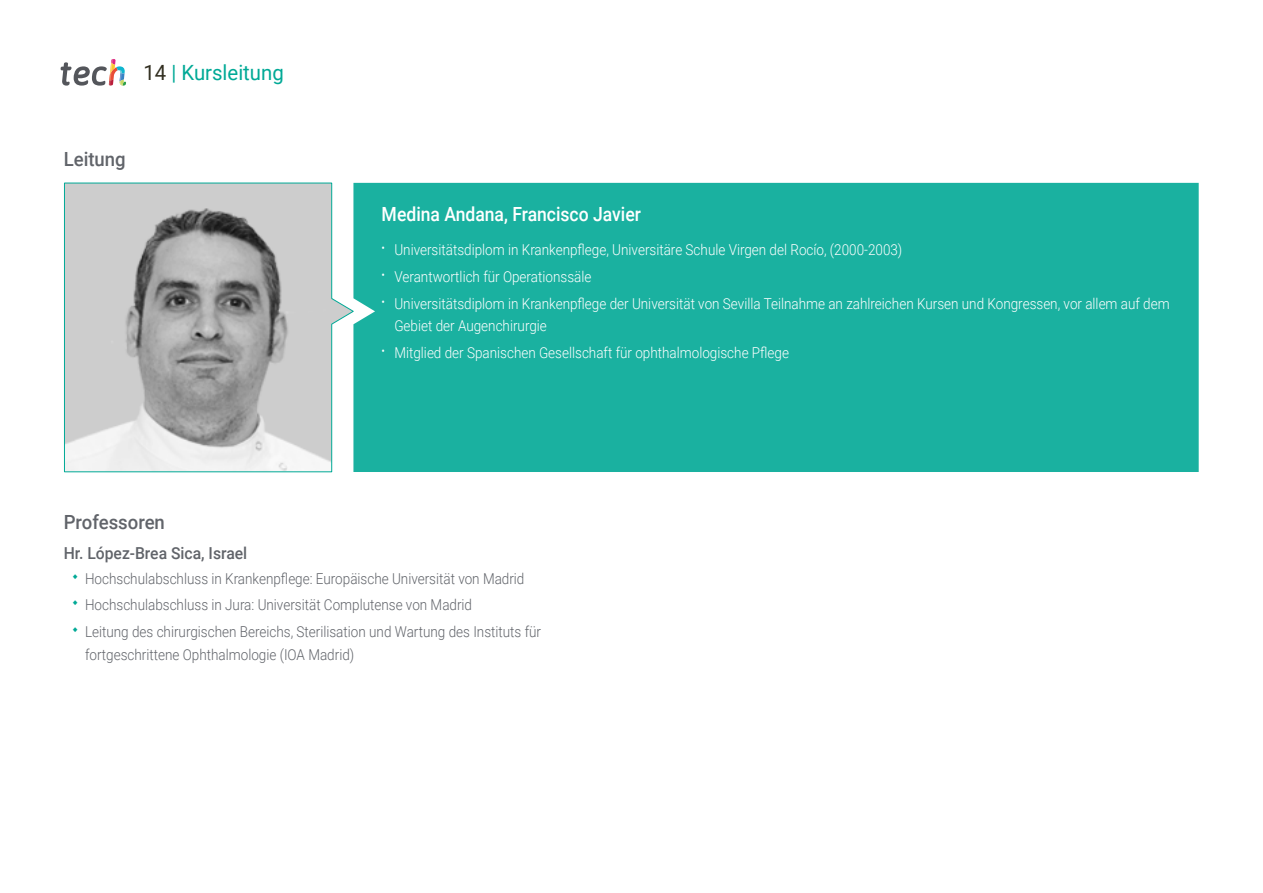
<style>
.page{position:relative;width:1263px;height:893px;background:#fff}
.page>*{position:absolute;margin:0;border:0;box-sizing:border-box;transform-origin:0 0}
.t1{font:21px "Roboto";color:#00a996}
.t2{font:500 19.5px "Roboto";color:#fff;scale:.9 1}
.t3{font:500 19.5px "Roboto";color:#61646a;scale:.95 1}
.t4{font:500 16.5px "Roboto";color:#61646a;scale:.95 1}
.t5{font:300 15px/22.5px "Roboto";color:#fff;scale:.9 1}
.t6{font:300 15px/26.7px "Roboto";color:#61646a;scale:.9 1}
.s1{color:#312e20}
</style>
<div class="page">
<svg style="left:61px;top:59px;width:65px;height:27px"></svg>
<div style="left:354px;top:183px;width:845px;height:289px;background:#1ab1a0"></div>
<svg style="left:64px;top:183px;width:290px;height:289px;background:#b8bebd"></svg>
<h1 class="t1" style="left:144px;top:57px;width:142px"><span class="s1">14</span> | Kursleitung</h1>
<h2 class="t3" style="left:64px;top:145px;width:67px">Leitung</h2>
<h2 class="t2" style="left:382px;top:200px;width:290px">Medina Andana, Francisco Javier</h2>
<p class="t5" style="left:382px;top:238px;width:580px"><sup>•</sup> Universitätsdiplom in Krankenpflege, Universitäre Schule Virgen del Rocío, (2000-2003)</p>
<p class="t5" style="left:382px;top:265px;width:235px"><sup>•</sup> Verantwortlich für Operationssäle</p>
<p class="t5" style="left:394px;top:291px;width:863px;text-indent:-13px"><sup>•</sup> Universitätsdiplom in Krankenpflege der Universität von Sevilla Teilnahme an zahlreichen Kursen und Kongressen, vor allem auf dem<br>Gebiet der Augenchirurgie</p>
<p class="t5" style="left:382px;top:341px;width:454px"><sup>•</sup> Mitglied der Spanischen Gesellschaft für ophthalmologische Pflege</p>
<h2 class="t3" style="left:64px;top:509px;width:108px">Professoren</h2>
<p class="t4" style="left:64px;top:542px;width:195px">Hr. López-Brea Sica, Israel</p>
<p class="t6" style="left:85px;top:564px;width:508px">Hochschulabschluss in Krankenpflege: Europäische Universität von Madrid<br>Hochschulabschluss in Jura: Universität Complutense von Madrid<br>Leitung des chirurgischen Bereichs, Sterilisation und Wartung des Instituts für</p>
<p class="t6" style="left:85px;top:640px;width:301px">fortgeschrittene Ophthalmologie (IOA Madrid)</p>
</div>
